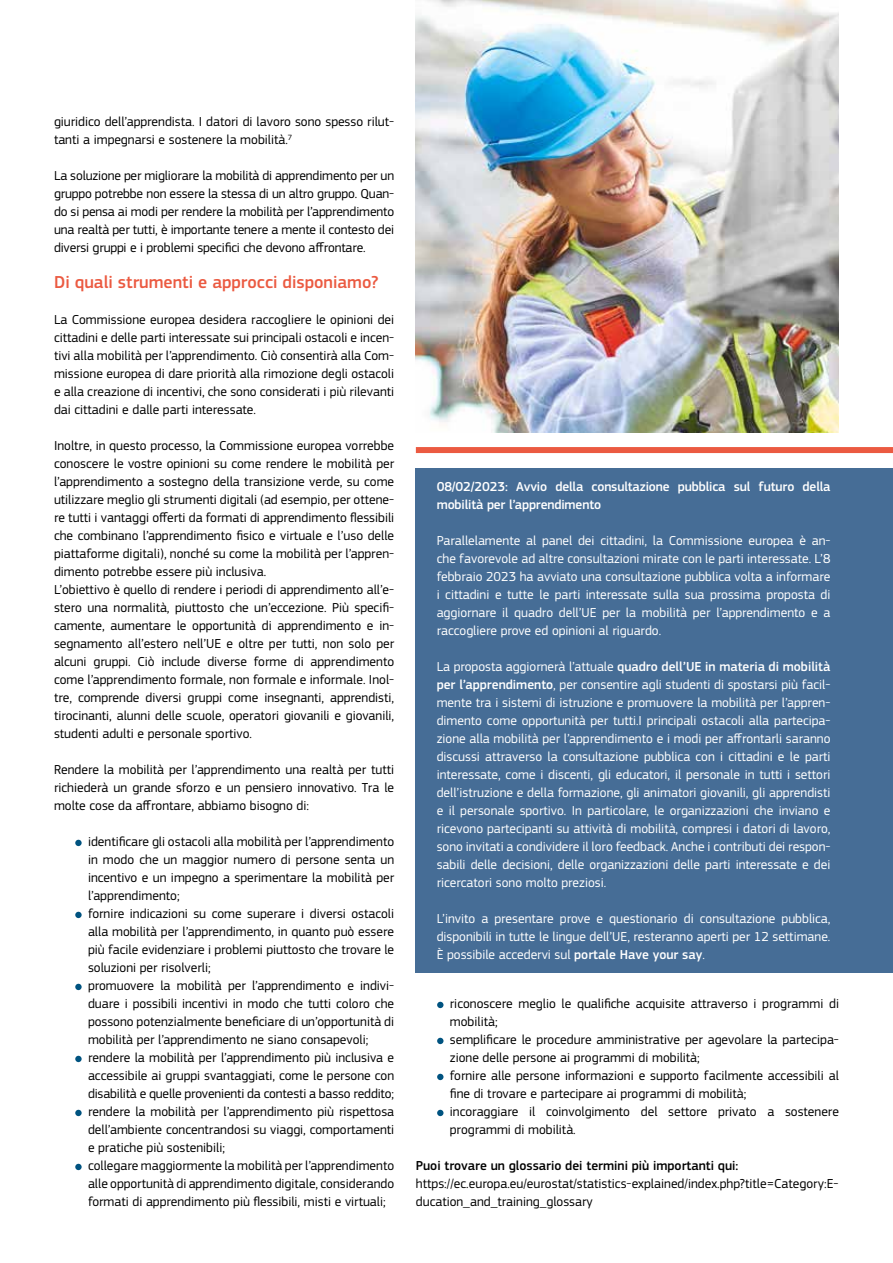
<style>
.page{position:relative;width:893px;height:1263px;background:#fff}
.page>*{position:absolute;margin:0;border:0;box-sizing:border-box;transform-origin:0 0}
.t1{font:500 18px "EC Square Sans Pro";color:#eb5a41}
.t2{font:13.5px/18px "EC Square Sans Pro";color:#000}
.t3{font:13.5px/18px "EC Square Sans Pro";color:#fff;text-align:justify}
.t4{font:500 13.5px/18px "EC Square Sans Pro";letter-spacing:-.01em;color:#fff}
.t5{font:500 13.5px "EC Square Sans Pro";color:#000}
.s1{font-weight:500}
</style>
<div class="page">
<img style="left:415px;top:0;width:424px;height:432px">
<div style="left:416px;top:447px;width:477px;height:6px;background:#eb5a41"></div>
<div style="left:75px;top:840px;width:7px;height:6px;background:#005380;border-radius:50%"></div>
<div style="left:75px;top:912px;width:7px;height:6px;background:#005380;border-radius:50%"></div>
<div style="left:75px;top:984px;width:7px;height:6px;background:#005380;border-radius:50%"></div>
<div style="left:75px;top:1056px;width:7px;height:6px;background:#005380;border-radius:50%"></div>
<div style="left:75px;top:1110px;width:7px;height:6px;background:#005380;border-radius:50%"></div>
<div style="left:75px;top:1164px;width:7px;height:6px;background:#005380;border-radius:50%"></div>
<div style="left:415px;top:468px;width:478px;height:504px;background:#466d96"></div>
<svg style="left:437px;top:1002px;width:6px;height:6px"></svg>
<svg style="left:437px;top:1038px;width:6px;height:6px"></svg>
<svg style="left:437px;top:1074px;width:6px;height:6px"></svg>
<svg style="left:437px;top:1110px;width:6px;height:6px"></svg>
<p class="t2" style="left:54px;top:113px;width:342px">giuridico dell’apprendista. I datori di lavoro sono spesso rilut&shy;tanti a impegnarsi e sostenere la mobilità.<sup>7</sup></p>
<p class="t2" style="left:54px;top:167px;width:342px;text-align:justify">La soluzione per migliorare la mobilità di apprendimento per un gruppo potrebbe non essere la stessa di un altro gruppo. Quan&shy;do si pensa ai modi per rendere la mobilità per l’apprendimento una realtà per tutti, è importante tenere a mente il contesto dei diversi gruppi e i problemi specifici che devono affrontare.</p>
<h1 class="t1" style="left:54px;top:272px;width:326px">Di quali strumenti e approcci disponiamo?</h1>
<p class="t2" style="left:54px;top:311px;width:342px;text-align:justify">La Commissione europea desidera raccogliere le opinioni dei cittadini e delle parti interessate sui principali ostacoli e incen&shy;tivi alla mobilità per l’apprendimento. Ciò consentirà alla Com&shy;missione europea di dare priorità alla rimozione degli ostacoli e alla creazione di incentivi, che sono considerati i più rilevanti dai cittadini e dalle parti interessate.</p>
<p class="t2" style="left:54px;top:437px;width:342px">Inoltre, in questo processo, la Commissione europea vorrebbe conoscere le vostre opinioni su come rendere le mobilità per l’apprendimento a sostegno della transizione verde, su come utilizzare meglio gli strumenti digitali (ad esempio, per ottene&shy;re tutti i vantaggi offerti da formati di apprendimento flessibili che combinano l’apprendimento fisico e virtuale e l’uso delle piattaforme digitali), nonché su come la mobilità per l’appren&shy;dimento potrebbe essere più inclusiva.<br>L’obiettivo è quello di rendere i periodi di apprendimento all’e&shy;stero una normalità, piuttosto che un’eccezione. Più specifi&shy;camente, aumentare le opportunità di apprendimento e in&shy;segnamento all’estero nell’UE e oltre per tutti, non solo per alcuni gruppi. Ciò include diverse forme di apprendimento come l’apprendimento formale, non formale e informale. Inol&shy;tre, comprende diversi gruppi come insegnanti, apprendisti, tirocinanti, alunni delle scuole, operatori giovanili e giovanili, studenti adulti e personale sportivo.</p>
<p class="t2" style="left:54px;top:761px;width:342px;text-align:justify">Rendere la mobilità per l’apprendimento una realtà per tutti richiederà un grande sforzo e un pensiero innovativo. Tra le molte cose da affrontare, abbiamo bisogno di:</p>
<p class="t2" style="left:88px;top:833px;width:308px">identificare gli ostacoli alla mobilità per l’apprendimento in modo che un maggior numero di persone senta un incentivo e un impegno a sperimentare la mobilità per l’apprendimento;<br>fornire indicazioni su come superare i diversi ostacoli alla mobilità per l’apprendimento, in quanto può essere più facile evidenziare i problemi piuttosto che trovare le soluzioni per risolverli;<br>promuovere la mobilità per l’apprendimento e indivi&shy;duare i possibili incentivi in modo che tutti coloro che possono potenzialmente beneficiare di un’opportunità di mobilità per l’apprendimento ne siano consapevoli; rendere la mobilità per l’apprendimento più inclusiva e accessibile ai gruppi svantaggiati, come le persone con disabilità e quelle provenienti da contesti a basso reddito; rendere la mobilità per l’apprendimento più rispettosa dell’ambiente concentrandosi su viaggi, comportamenti e pratiche più sostenibili;<br>collegare maggiormente la mobilità per l’apprendimento alle opportunità di apprendimento digitale, considerando formati di apprendimento più flessibili, misti e virtuali;</p>
<p class="t4" style="left:437px;top:478px;width:395px">08/02/2023: Avvio della consultazione pubblica sul futuro della mobilità per l’apprendimento</p>
<p class="t3" style="left:437px;top:532px;width:395px">Parallelamente al panel dei cittadini, la Commissione europea è an&shy;che favorevole ad altre consultazioni mirate con le parti interessate. L’8 febbraio 2023 ha avviato una consultazione pubblica volta a informare i cittadini e tutte le parti interessate sulla sua prossima proposta di aggiornare il quadro dell’UE per la mobilità per l’apprendimento e a raccogliere prove ed opinioni al riguardo.</p>
<p class="t3" style="left:437px;top:658px;width:395px">La proposta aggiornerà l’attuale <span class="s1">quadro dell’UE in materia di mobilità per l’apprendimento</span>, per consentire agli studenti di spostarsi più facil&shy;mente tra i sistemi di istruzione e promuovere la mobilità per l’appren&shy;dimento come opportunità per tutti.I principali ostacoli alla partecipa&shy;zione alla mobilità per l’apprendimento e i modi per affrontarli saranno discussi attraverso la consultazione pubblica con i cittadini e le parti interessate, come i discenti, gli educatori, il personale in tutti i settori dell’istruzione e della formazione, gli animatori giovanili, gli apprendisti e il personale sportivo. In particolare, le organizzazioni che inviano e ricevono partecipanti su attività di mobilità, compresi i datori di lavoro, sono invitati a condividere il loro feedback. Anche i contributi dei respon&shy;sabili delle decisioni, delle organizzazioni delle parti interessate e dei ricercatori sono molto preziosi.</p>
<p class="t3" style="left:437px;top:910px;width:395px">L’invito a presentare prove e questionario di consultazione pubblica, disponibili in tutte le lingue dell’UE, resteranno aperti per 12 settimane.<br>È possibile accedervi sul <span class="s1">portale Have your say</span>.</p>
<p class="t2" style="left:450px;top:995px;width:391px">riconoscere meglio le qualifiche acquisite attraverso i programmi di mobilità;<br>semplificare le procedure amministrative per agevolare la partecipa&shy;zione delle persone ai programmi di mobilità;<br>fornire alle persone informazioni e supporto facilmente accessibili al fine di trovare e partecipare ai programmi di mobilità;<br>incoraggiare il coinvolgimento del settore privato a sostenere programmi di mobilità.</p>
<p class="t5" style="left:416px;top:1158px;width:324px">Puoi trovare un glossario dei termini più importanti qui:</p>
<p class="t2" style="left:416px;top:1175px;width:424px">https://ec.europa.eu/eurostat/statistics-explained/index.php?title=Category:E&shy;ducation_and_training_glossary</p>
</div>
